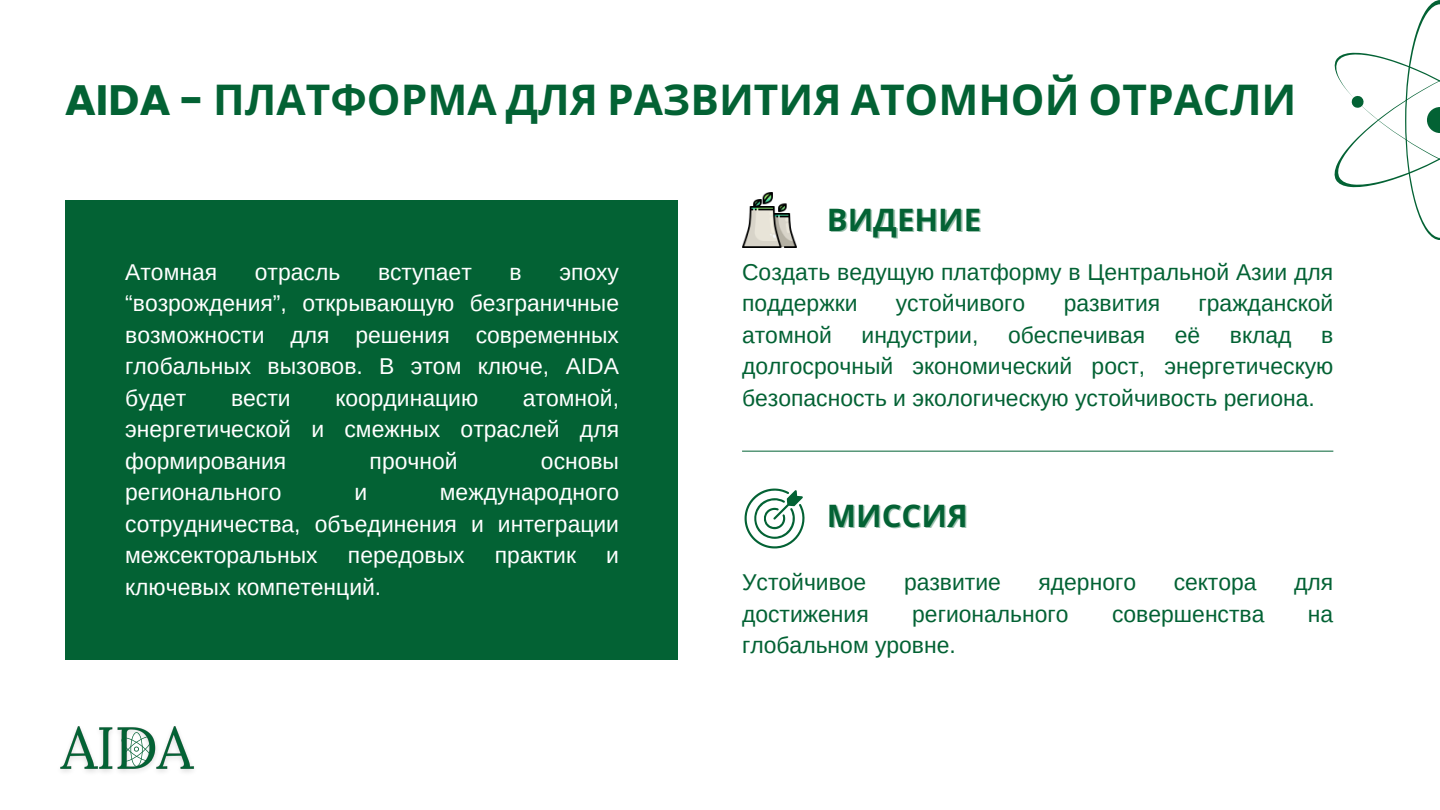
<style>
.page{position:relative;width:1440px;height:810px;background:#fff}
.page>*{position:absolute;margin:0;border:0;box-sizing:border-box;transform-origin:0 0}
.t1{font:700 42.5px "Noto Sans";color:#036234}
.t2{font:700 31.1px "Noto Sans";color:#036234}
.t3{font:22.9px/31.5px "Arimo";color:#fff;text-align:justify}
.t4{font:22.9px/31.5px "Arimo";color:#036234}
.s1{font-family:"Poppins"}
</style>
<div class="page">
<svg style="left:1335px;top:0;width:105px;height:240px"></svg>
<div style="left:66px;top:200px;width:612px;height:459px;background:#036234"></div>
<svg style="left:745px;top:488px;width:60px;height:61px"></svg>
<img style="left:742px;top:193px;width:55px;height:54px">
<img style="left:60px;top:726px;width:134px;height:46px">
<svg style="left:121px;top:732px;width:31px;height:35px"></svg>
<hr style="left:742px;top:451px;width:591px;height:1px;background:#036234">
<h3 class="t1" style="left:65px;top:70px;width:1233px"><span class="s1">AIDA -</span> ПЛАТФОРМА ДЛЯ РАЗВИТИЯ АТОМНОЙ ОТРАСЛИ</h3>
<h2 class="t3" style="left:125px;top:256px;width:93px">Атомная</h2>
<h2 class="t3" style="left:255px;top:256px;width:87px">отрасль</h2>
<h2 class="t3" style="left:378px;top:256px;width:95px">вступает</h2>
<h2 class="t3" style="left:510px;top:256px;width:14px">в</h2>
<h2 class="t3" style="left:125px;top:256px;width:495px;text-indent:434px">эпоху “возрождения”, открывающую безграничные возможности для решения современных глобальных вызовов. В этом ключе, AIDA будет</h2>
<h2 class="t3" style="left:125px;top:382px;width:495px;text-indent:398px">атомной, энергетической и смежных отраслей для формирования</h2>
<h2 class="t3" style="left:231px;top:382px;width:61px">вести</h2>
<h2 class="t3" style="left:335px;top:382px;width:144px">координацию</h2>
<h2 class="t3" style="left:370px;top:445px;width:89px">прочной</h2>
<h2 class="t3" style="left:541px;top:445px;width:80px">основы</h2>
<p class="t2" style="left:827px;top:197px;width:156px">ВИДЕНИЕ</p>
<h3 class="t4" style="left:742px;top:256px;width:593px">Создать ведущую платформу в Центральной Азии для поддержки</h3>
<h3 class="t4" style="left:896px;top:287px;width:131px">устойчивого</h3>
<h3 class="t4" style="left:1064px;top:287px;width:98px">развития</h3>
<h3 class="t4" style="left:1199px;top:287px;width:136px">гражданской</h3>
<h3 class="t4" style="left:742px;top:319px;width:91px">атомной</h3>
<h3 class="t4" style="left:862px;top:319px;width:118px">индустрии,</h3>
<h3 class="t4" style="left:1008px;top:319px;width:139px">обеспечивая</h3>
<h3 class="t4" style="left:1175px;top:319px;width:27px">её</h3>
<h3 class="t4" style="left:1230px;top:319px;width:63px">вклад</h3>
<h3 class="t4" style="left:742px;top:319px;width:593px;text-align:justify;text-indent:579px">в долгосрочный экономический рост, энергетическую безопасность и экологическую устойчивость региона.</h3>
<h2 class="t3" style="left:125px;top:476px;width:495px;text-indent:315px">международного сотрудничества, объединения и интеграции межсекторальных</h2>
<h2 class="t3" style="left:125px;top:476px;width:158px">регионального</h2>
<h2 class="t3" style="left:354px;top:476px;width:14px">и</h2>
<p class="t2" style="left:827px;top:494px;width:142px">МИССИЯ</p>
<h2 class="t3" style="left:348px;top:539px;width:118px">передовых</h2>
<h2 class="t3" style="left:495px;top:539px;width:83px">практик</h2>
<h2 class="t3" style="left:606px;top:539px;width:14px">и</h2>
<h2 class="t3" style="left:125px;top:571px;width:258px">ключевых компетенций.</h2>
<p class="t4" style="left:742px;top:567px;width:126px">Устойчивое</p>
<p class="t4" style="left:904px;top:567px;width:98px">развитие</p>
<p class="t4" style="left:1039px;top:567px;width:99px">ядерного</p>
<p class="t4" style="left:1174px;top:567px;width:84px">сектора</p>
<p class="t4" style="left:1294px;top:567px;width:41px">для</p>
<p class="t4" style="left:742px;top:598px;width:128px">достижения</p>
<p class="t4" style="left:912px;top:598px;width:158px">регионального</p>
<p class="t4" style="left:1112px;top:598px;width:154px">совершенства</p>
<p class="t4" style="left:1308px;top:598px;width:27px">на</p>
<p class="t4" style="left:742px;top:630px;width:215px">глобальном уровне.</p>
</div>
